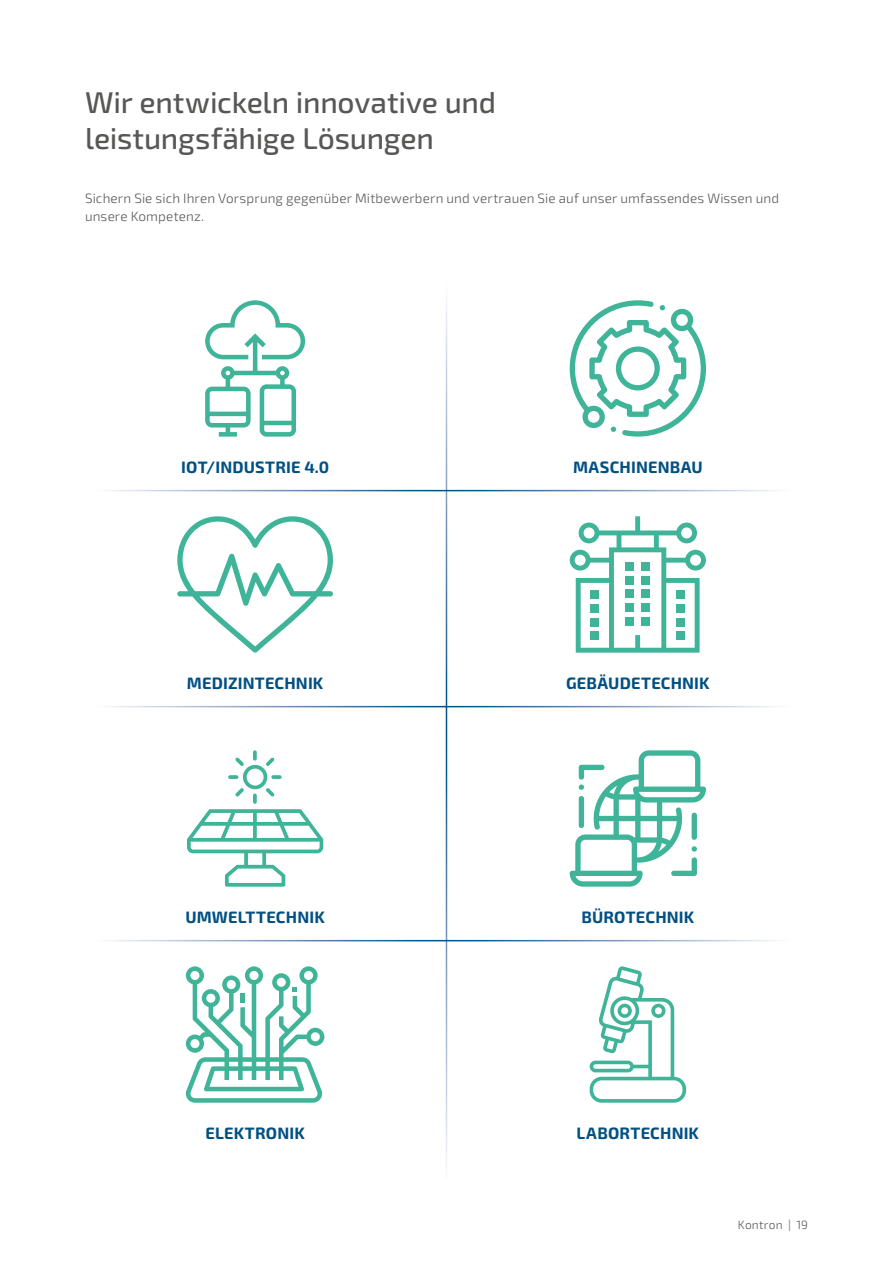
<style>
.page{position:relative;width:893px;height:1263px;background:#fff}
.page>*{position:absolute;margin:0;border:0;box-sizing:border-box;transform-origin:0 0}
.t1{font:500 30px/36px "Sn T";letter-spacing:-.005em;color:#575756}
.t2{font:700 16.5px "Sn T";letter-spacing:.01em;color:#005083}
.t3{font:300 13.5px/18px "Sn T";letter-spacing:.01em;color:#575756}
.t4{font:300 12px "Sn T";letter-spacing:.015em;color:#575756}
</style>
<div class="page">
<svg style="left:570px;top:750px;width:136px;height:137px"></svg>
<svg style="left:187px;top:809px;width:136px;height:78px"></svg>
<svg style="left:253px;top:750px;width:4px;height:11px"></svg>
<svg style="left:253px;top:793px;width:4px;height:11px"></svg>
<svg style="left:271px;top:775px;width:11px;height:4px"></svg>
<svg style="left:228px;top:775px;width:10px;height:4px"></svg>
<svg style="left:235px;top:757px;width:40px;height:40px"></svg>
<svg style="left:570px;top:300px;width:136px;height:137px"></svg>
<svg style="left:205px;top:300px;width:100px;height:137px"></svg>
<svg style="left:185px;top:966px;width:139px;height:137px"></svg>
<svg style="left:590px;top:966px;width:96px;height:137px"></svg>
<svg style="left:177px;top:516px;width:156px;height:137px"></svg>
<svg style="left:570px;top:516px;width:136px;height:137px"></svg>
<h1 class="t1" style="left:85px;top:85px;width:413px">Wir entwickeln innovative und leistungsfähige Lösungen</h1>
<p class="t3" style="left:85px;top:189px;width:695px">Sichern Sie sich Ihren Vorsprung gegenüber Mitbewerbern und vertrauen Sie auf unser umfassendes Wissen und unsere Kompetenz.</p>
<p class="t2" style="left:181px;top:457px;width:149px">IOT/INDUSTRIE 4.0</p>
<p class="t2" style="left:573px;top:457px;width:131px">MASCHINENBAU</p>
<p class="t2" style="left:187px;top:673px;width:138px">MEDIZINTECHNIK</p>
<p class="t2" style="left:566px;top:673px;width:145px">GEBÄUDETECHNIK</p>
<p class="t2" style="left:185px;top:907px;width:141px">UMWELTTECHNIK</p>
<p class="t2" style="left:581px;top:907px;width:114px">BÜROTECHNIK</p>
<p class="t2" style="left:205px;top:1123px;width:101px">ELEKTRONIK</p>
<p class="t2" style="left:577px;top:1123px;width:124px">LABORTECHNIK</p>
<p class="t4" style="left:738px;top:1217px;width:72px">Kontron | 19</p>
</div>
